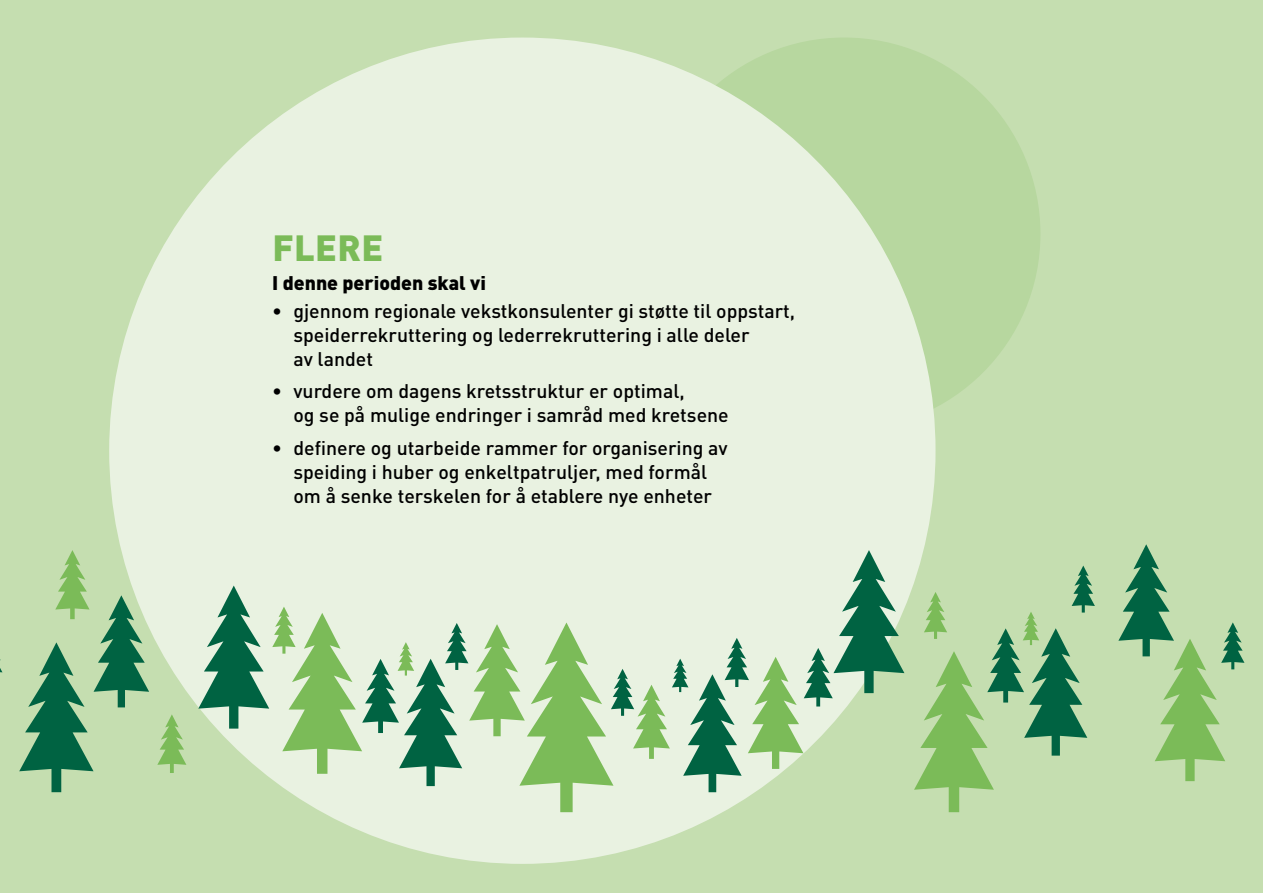
<style>
.page{position:relative;width:1263px;height:893px;background:#c5deb0}
.page>*{position:absolute;margin:0;border:0;box-sizing:border-box;transform-origin:0 0}
.t1{font:900 36px "DIN Pro";letter-spacing:.01em;color:#7bbb58}
.t2{font:500 19.5px/24px "DIN Pro";color:#000}
.t3{font:900 19.5px "DIN Pro";color:#000}
</style>
<div class="page">
<div style="left:648px;top:38px;width:392px;height:392px;background:#b7d79f;border-radius:50%"></div>
<div style="left:109px;top:38px;width:826px;height:826px;background:#e9f2e1;border-radius:50%"></div>
<svg style="left:157px;top:714px;width:29px;height:59px"></svg>
<svg style="left:19px;top:550px;width:130px;height:242px"></svg>
<svg style="left:198px;top:550px;width:706px;height:262px"></svg>
<svg style="left:914px;top:566px;width:181px;height:246px"></svg>
<svg style="left:1118px;top:544px;width:126px;height:237px"></svg>
<h1 class="t1" style="left:272px;top:224px;width:112px">FLERE</h1>
<p class="t3" style="left:272px;top:269px;width:215px">I denne perioden skal vi</p>
<p class="t2" style="left:293px;top:298px;width:503px;text-indent:-21px">• gjennom regionale vekstkonsulenter gi støtte til oppstart, speiderrekruttering og lederrekruttering i alle deler<br>av landet</p>
<p class="t2" style="left:293px;top:379px;width:437px;text-indent:-21px">• vurdere om dagens kretsstruktur er optimal,<br>og se på mulige endringer i samråd med kretsene</p>
<p class="t2" style="left:272px;top:435px;width:457px;text-align:center">• definere og utarbeide rammer for organisering av speiding i huber og enkeltpatruljer, med formål<br>om å senke terskelen for å etablere nye enheter</p>
</div>
